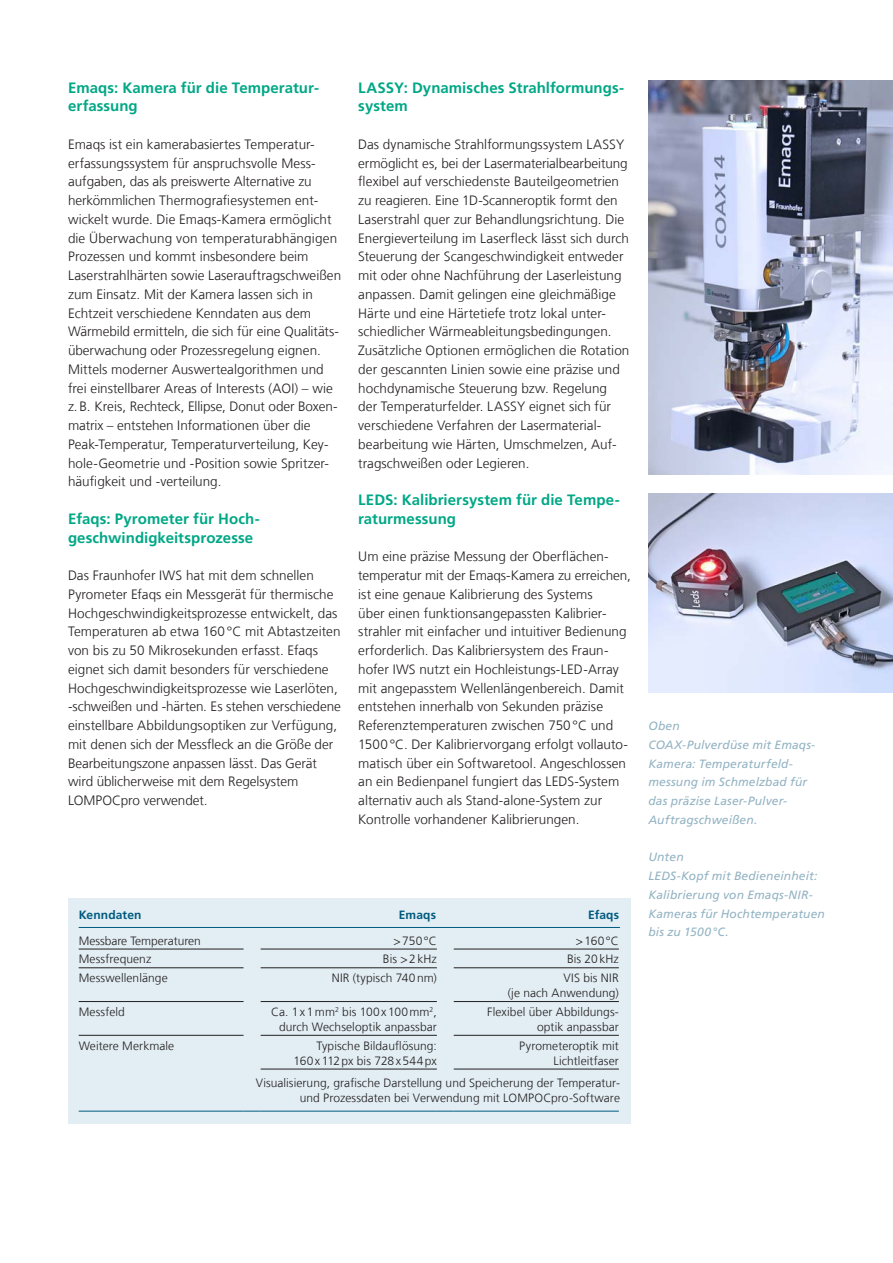
<style>
.page{position:relative;width:893px;height:1263px;background:#fff}
.page>*{position:absolute;margin:0;border:0;box-sizing:border-box;transform-origin:0 0}
.Fliesstext_9_12_5_sc{font:700 15px/18.8px "Frutiger LT Com";letter-spacing:.005em;color:#00a786}
.Fliesstext_9_12_5_sc-2{font:300 13.5px/18.8px "Frutiger LT Com";color:#231f20}
.Daten_Fliesstext_8_1{font:300 12px/15px "Frutiger LT Com";letter-spacing:.01em;color:#231f20;text-align:right}
.Bildtext_Marginal_8{font:italic 12px/18.8px "Frutiger LT Com";letter-spacing:.015em;color:#93b3c3}
.Fliesstext_9_12_5_sc-3{font:300 12px/15px "Frutiger LT Com";letter-spacing:.005em;color:#231f20;text-align:right}
.Tabelle_Fliesstext_8{font:300 12px "Frutiger LT Com";letter-spacing:.005em;color:#231f20}
.Ueberschrift_Tabelle{font:700 12px "Frutiger LT Com";letter-spacing:.015em;color:#005b7f}
</style>
<div class="page">
<div style="left:68px;top:899px;width:562px;height:225px;background:#e2eef4"></div>
<hr style="left:79px;top:927px;width:541px;height:1px;background:#005b7f">
<hr style="left:79px;top:1111px;width:165px;height:1px;background:#005b7f">
<svg style="left:244px;top:1111px;width:17px;height:1px"></svg>
<hr style="left:261px;top:1111px;width:176px;height:1px;background:#005b7f">
<svg style="left:437px;top:1111px;width:17px;height:1px"></svg>
<hr style="left:454px;top:1111px;width:165px;height:1px;background:#005b7f">
<hr style="left:79px;top:949px;width:165px;height:1px;background:#231f20">
<hr style="left:79px;top:967px;width:165px;height:1px;background:#231f20">
<hr style="left:79px;top:1001px;width:165px;height:1px;background:#231f20">
<hr style="left:79px;top:1035px;width:165px;height:1px;background:#231f20">
<hr style="left:261px;top:949px;width:176px;height:1px;background:#231f20">
<hr style="left:261px;top:967px;width:176px;height:1px;background:#231f20">
<hr style="left:261px;top:1001px;width:176px;height:1px;background:#231f20">
<hr style="left:261px;top:1035px;width:176px;height:1px;background:#231f20">
<hr style="left:261px;top:1069px;width:176px;height:1px;background:#231f20">
<hr style="left:454px;top:949px;width:165px;height:1px;background:#231f20">
<hr style="left:454px;top:967px;width:165px;height:1px;background:#231f20">
<hr style="left:454px;top:1001px;width:165px;height:1px;background:#231f20">
<hr style="left:454px;top:1035px;width:165px;height:1px;background:#231f20">
<hr style="left:454px;top:1069px;width:165px;height:1px;background:#231f20">
<img style="left:648px;top:493px;width:245px;height:200px">
<img style="left:648px;top:81px;width:245px;height:393px">
<p class="Fliesstext_9_12_5_sc" style="left:68px;top:78px;width:253px">Emaqs: Kamera für die Temperatur&shy;erfassung</p>
<p class="Fliesstext_9_12_5_sc-2" style="left:68px;top:135px;width:275px">Emaqs ist ein kamerabasiertes Temperatur&shy;erfassungssystem für anspruchsvolle Mess&shy;aufgaben, das als preiswerte Alternative zu herkömmlichen Thermografiesystemen ent&shy;wickelt wurde. Die Emaqs-Kamera ermöglicht die Überwachung von temperaturabhängigen Prozessen und kommt insbesondere beim Laserstrahlhärten sowie Laserauftragschweißen zum Einsatz. Mit der Kamera lassen sich in Echtzeit verschiedene Kenndaten aus dem Wärmebild ermitteln, die sich für eine Qualitäts&shy;überwachung oder Prozessregelung eignen.<br>Mittels moderner Auswertealgorithmen und frei einstellbarer Areas of Interests (AOI) – wie z.B. Kreis, Rechteck, Ellipse, Donut oder Boxen&shy;matrix – entstehen Informationen über die Peak-Temperatur, Temperaturverteilung, Key&shy;hole-Geometrie und -Position sowie Spritzer&shy;häufigkeit und -verteilung.</p>
<p class="Fliesstext_9_12_5_sc" style="left:68px;top:509px;width:193px">Efaqs: Pyrometer für Hoch&shy;geschwindigkeitsprozesse</p>
<p class="Fliesstext_9_12_5_sc-2" style="left:68px;top:566px;width:274px">Das Fraunhofer IWS hat mit dem schnellen Pyrometer Efaqs ein Messgerät für thermische Hochgeschwindigkeitsprozesse entwickelt, das Temperaturen ab etwa 160°C mit Abtastzeiten von bis zu 50 Mikrosekunden erfasst. Efaqs eignet sich damit besonders für verschiedene Hochgeschwindigkeitsprozesse wie Laserlöten, -schweißen und -härten. Es stehen verschiedene einstellbare Abbildungsoptiken zur Verfügung, mit denen sich der Messfleck an die Größe der Bearbeitungszone anpassen lässt. Das Gerät wird üblicherweise mit dem Regelsystem LOMPOCpro verwendet.</p>
<p class="Fliesstext_9_12_5_sc" style="left:358px;top:78px;width:267px">LASSY: Dynamisches Strahlformungs&shy;system</p>
<p class="Fliesstext_9_12_5_sc-2" style="left:358px;top:135px;width:273px">Das dynamische Strahlformungssystem LASSY ermöglicht es, bei der Lasermaterialbearbeitung flexibel auf verschiedenste Bauteilgeometrien zu reagieren. Eine 1D-Scanneroptik formt den Laserstrahl quer zur Behandlungsrichtung. Die Energieverteilung im Laserfleck lässt sich durch Steuerung der Scangeschwindigkeit entweder mit oder ohne Nachführung der Laserleistung anpassen. Damit gelingen eine gleichmäßige Härte und eine Härtetiefe trotz lokal unter&shy;schiedlicher Wärmeableitungsbedingungen.<br>Zusätzliche Optionen ermöglichen die Rotation der gescannten Linien sowie eine präzise und hochdynamische Steuerung bzw. Regelung<br>der Temperaturfelder. LASSY eignet sich für verschiedene Verfahren der Lasermaterial&shy;bearbeitung wie Härten, Umschmelzen, Auf&shy;tragschweißen oder Legieren.</p>
<p class="Fliesstext_9_12_5_sc" style="left:358px;top:491px;width:263px">LEDS: Kalibriersystem für die Tempe&shy;raturmessung</p>
<p class="Fliesstext_9_12_5_sc-2" style="left:358px;top:547px;width:274px">Um eine präzise Messung der Oberflächen&shy;temperatur mit der Emaqs-Kamera zu erreichen, ist eine genaue Kalibrierung des Systems<br>über einen funktionsangepassten Kalibrier&shy;strahler mit einfacher und intuitiver Bedienung erforderlich. Das Kalibriersystem des Fraun&shy;hofer IWS nutzt ein Hochleistungs-LED-Array mit angepasstem Wellenlängenbereich. Damit entstehen innerhalb von Sekunden präzise Referenztemperaturen zwischen 750°C und 1500°C. Der Kalibriervorgang erfolgt vollauto&shy;matisch über ein Softwaretool. Angeschlossen an ein Bedienpanel fungiert das LEDS-System alternativ auch als Stand-alone-System zur Kontrolle vorhandener Kalibrierungen.</p>
<p class="Ueberschrift_Tabelle" style="left:79px;top:907px;width:64px">Kenndaten</p>
<p class="Ueberschrift_Tabelle" style="left:399px;top:907px;width:39px">Emaqs</p>
<p class="Ueberschrift_Tabelle" style="left:588px;top:907px;width:33px">Efaqs</p>
<p class="Tabelle_Fliesstext_8" style="left:79px;top:933px;width:124px">Messbare Temperaturen</p>
<p class="Tabelle_Fliesstext_8" style="left:79px;top:952px;width:74px">Messfrequenz</p>
<p class="Tabelle_Fliesstext_8" style="left:79px;top:971px;width:90px">Messwellenlänge</p>
<p class="Tabelle_Fliesstext_8" style="left:79px;top:1005px;width:48px">Messfeld</p>
<p class="Fliesstext_9_12_5_sc-3" style="left:79px;top:1038px;width:97px">Weitere Merkmale</p>
<p class="Daten_Fliesstext_8_1" style="left:576px;top:933px;width:45px">&gt;160°C</p>
<p class="Daten_Fliesstext_8_1" style="left:567px;top:952px;width:53px">Bis 20kHz</p>
<p class="Daten_Fliesstext_8_1" style="left:508px;top:970px;width:113px">VIS bis NIR<br>(je nach Anwendung)</p>
<p class="Daten_Fliesstext_8_1" style="left:487px;top:1004px;width:133px">Flexibel über Abbildungs&shy;optik anpassbar</p>
<p class="Daten_Fliesstext_8_1" style="left:519px;top:1038px;width:101px">Pyrometeroptik mit<br>Lichtleitfaser</p>
<p class="Fliesstext_9_12_5_sc-3" style="left:256px;top:1075px;width:366px">Visualisierung, grafische Darstellung und Speicherung der Temperatur&shy;und Prozessdaten bei Verwendung mit LOMPOCpro-Software</p>
<p class="Daten_Fliesstext_8_1" style="left:394px;top:933px;width:45px">&gt;750°C</p>
<p class="Daten_Fliesstext_8_1" style="left:383px;top:952px;width:55px">Bis &gt;2kHz</p>
<p class="Daten_Fliesstext_8_1" style="left:332px;top:970px;width:107px">NIR (typisch 740nm)</p>
<p class="Daten_Fliesstext_8_1" style="left:271px;top:1004px;width:167px">Ca. 1x1mm<sup>2</sup> bis 100x100mm<sup>2</sup>, durch Wechseloptik anpassbar</p>
<p class="Daten_Fliesstext_8_1" style="left:294px;top:1038px;width:145px">Typische Bildauflösung:<br>160x112px bis 728x544px</p>
<p class="Bildtext_Marginal_8" style="left:648px;top:717px;width:33px">Oben</p>
<p class="Bildtext_Marginal_8" style="left:648px;top:735px;width:168px">COAX-Pulverdüse mit Emaqs-<br>Kamera: Temperaturfeld&shy;messung im Schmelzbad für das präzise Laser-Pulver-<br>Auftragschweißen.</p>
<p class="Bildtext_Marginal_8" style="left:648px;top:848px;width:37px">Unten</p>
<p class="Bildtext_Marginal_8" style="left:648px;top:867px;width:178px">LEDS-Kopf mit Bedieneinheit:<br>Kalibrierung von Emaqs-NIR-<br>Kameras für Hochtemperatuen bis zu 1500°C.</p>
</div>
